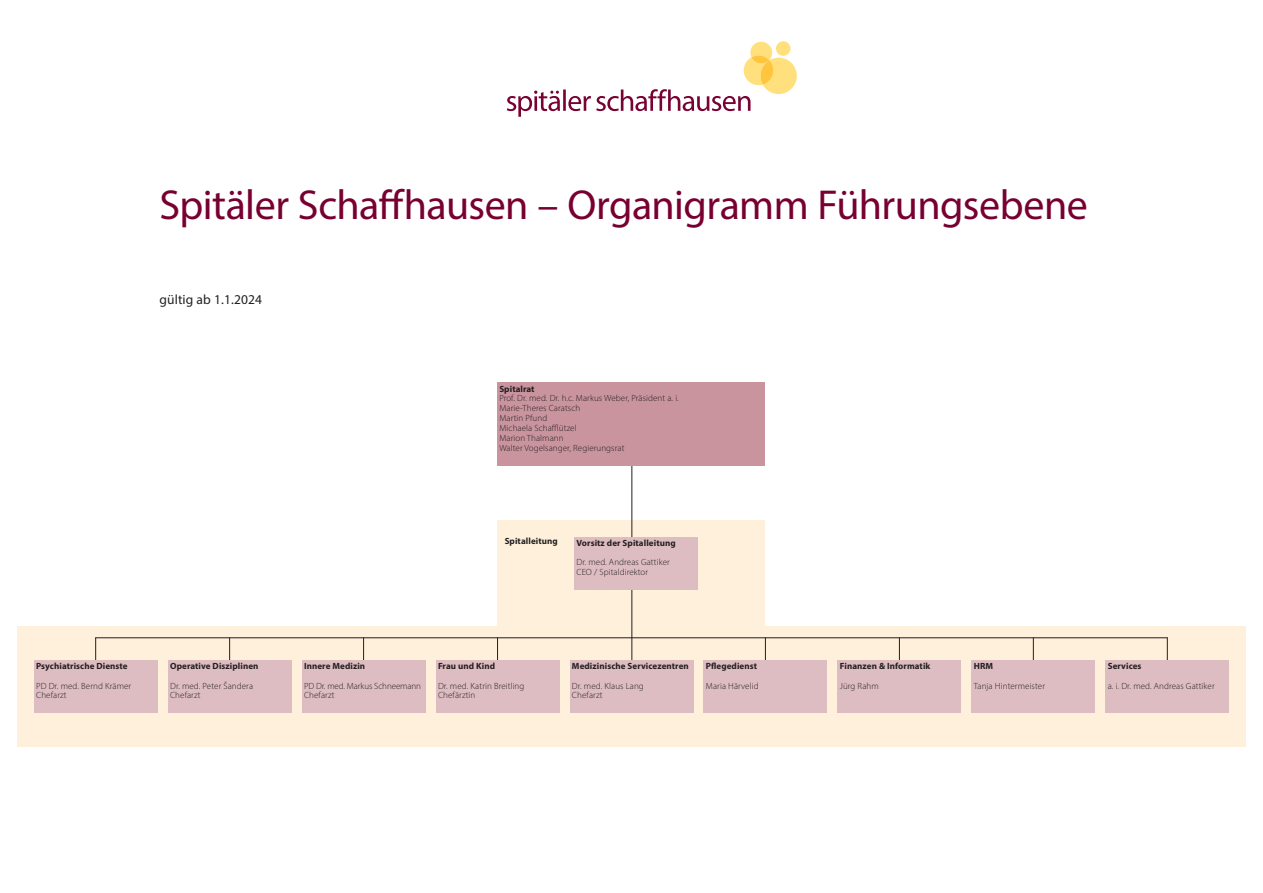
<style>
.page{position:relative;width:1263px;height:893px;background:#fff}
.page>*{position:absolute;margin:0;border:0;box-sizing:border-box;transform-origin:0 0}
.t1{font:42px "Myriad Pro";letter-spacing:-.015em;color:#780031}
.t2{font:13.5px "Myriad Pro";letter-spacing:.01em;color:#231f20}
.t3{font:300 9px/9.8px "Myriad Pro";letter-spacing:.01em;color:#231f20}
.t4{font:700 9px "Myriad Pro";letter-spacing:.01em;color:#231f20}
.t5{font:300 9px/9.8px "Myriad Pro";letter-spacing:-.01em;color:#231f20}
</style>
<div class="page">
<div style="left:497px;top:520px;width:268px;height:115px;background:#fef0db"></div>
<div style="left:17px;top:626px;width:1229px;height:121px;background:#fef0db"></div>
<svg style="left:507px;top:42px;width:290px;height:75px"></svg>
<svg style="left:631px;top:638px;width:1px;height:22px"></svg>
<hr style="left:95px;top:637px;width:1px;height:40px;background:#231f20">
<hr style="left:229px;top:637px;width:1px;height:40px;background:#231f20">
<hr style="left:363px;top:637px;width:1px;height:40px;background:#231f20">
<hr style="left:497px;top:637px;width:1px;height:40px;background:#231f20">
<hr style="left:765px;top:637px;width:1px;height:40px;background:#231f20">
<div style="left:34px;top:660px;width:123px;height:53px;background:#debdc2"></div>
<div style="left:302px;top:660px;width:123px;height:53px;background:#debdc2"></div>
<div style="left:704px;top:660px;width:123px;height:52px;background:#debdc2"></div>
<div style="left:570px;top:660px;width:123px;height:53px;background:#debdc2"></div>
<div style="left:168px;top:660px;width:123px;height:53px;background:#debdc2"></div>
<div style="left:436px;top:660px;width:123px;height:53px;background:#debdc2"></div>
<hr style="left:95px;top:637px;width:1072px;height:1px;background:#231f20">
<hr style="left:1033px;top:637px;width:1px;height:40px;background:#231f20">
<hr style="left:899px;top:637px;width:1px;height:40px;background:#231f20">
<div style="left:838px;top:660px;width:123px;height:53px;background:#debdc2"></div>
<div style="left:972px;top:660px;width:123px;height:53px;background:#debdc2"></div>
<hr style="left:1167px;top:637px;width:1px;height:40px;background:#231f20">
<div style="left:1106px;top:660px;width:123px;height:53px;background:#debdc2"></div>
<hr style="left:631px;top:459px;width:1px;height:179px;background:#231f20">
<div style="left:497px;top:383px;width:268px;height:83px;background:#ca949f"></div>
<div style="left:574px;top:537px;width:124px;height:52px;background:#debdc2"></div>
<h1 class="t1" style="left:159px;top:179px;width:930px">Spitäler Schaffhausen – Organigramm Führungsebene</h1>
<h2 class="t2" style="left:159px;top:291px;width:104px">gültig ab 1.1.2024</h2>
<p class="t4" style="left:499px;top:383px;width:37px">Spitalrat</p>
<p class="t3" style="left:499px;top:393px;width:181px">Prof. Dr. med. Dr. h.c. Markus Weber, Präsident a. i.<br>Marie-Theres Caratsch<br>Martin Pfund<br>Michaela Schafflützel<br>Marion Thalmann<br>Walter Vogelsanger, Regierungsrat</p>
<p class="t4" style="left:505px;top:535px;width:55px">Spitalleitung</p>
<p class="t4" style="left:576px;top:537px;width:101px">Vorsitz der Spitalleitung</p>
<p class="t3" style="left:576px;top:557px;width:95px">Dr. med. Andreas Gattiker<br>CEO / Spitaldirektor</p>
<p class="t4" style="left:36px;top:660px;width:93px">Psychiatrische Dienste</p>
<p class="t3" style="left:36px;top:681px;width:97px">PD Dr. med. Bernd Krämer<br>Chefarzt</p>
<p class="t4" style="left:170px;top:660px;width:90px">Operative Disziplinen</p>
<p class="t3" style="left:170px;top:681px;width:85px">Dr. med. Peter Šandera<br>Chefarzt</p>
<p class="t4" style="left:304px;top:660px;width:63px">Innere Medizin</p>
<p class="t5" style="left:304px;top:681px;width:119px">PD Dr. med. Markus Schneemann<br>Chefarzt</p>
<p class="t4" style="left:438px;top:660px;width:59px">Frau und Kind</p>
<p class="t3" style="left:438px;top:681px;width:88px">Dr. med. Katrin Breitling<br>Chefärztin</p>
<p class="t4" style="left:572px;top:660px;width:118px">Medizinische Servicezentren</p>
<p class="t3" style="left:572px;top:681px;width:73px">Dr. med. Klaus Lang<br>Chefarzt</p>
<p class="t4" style="left:706px;top:660px;width:53px">Pflegedienst</p>
<p class="t3" style="left:706px;top:681px;width:54px">Maria Härvelid</p>
<p class="t4" style="left:840px;top:660px;width:92px">Finanzen &amp; Informatik</p>
<p class="t3" style="left:840px;top:681px;width:40px">Jürg Rahm</p>
<p class="t4" style="left:974px;top:660px;width:21px">HRM</p>
<p class="t3" style="left:974px;top:681px;width:73px">Tanja Hintermeister</p>
<p class="t4" style="left:1108px;top:660px;width:35px">Services</p>
<p class="t3" style="left:1108px;top:681px;width:108px">a. i. Dr. med. Andreas Gattiker</p>
</div>
